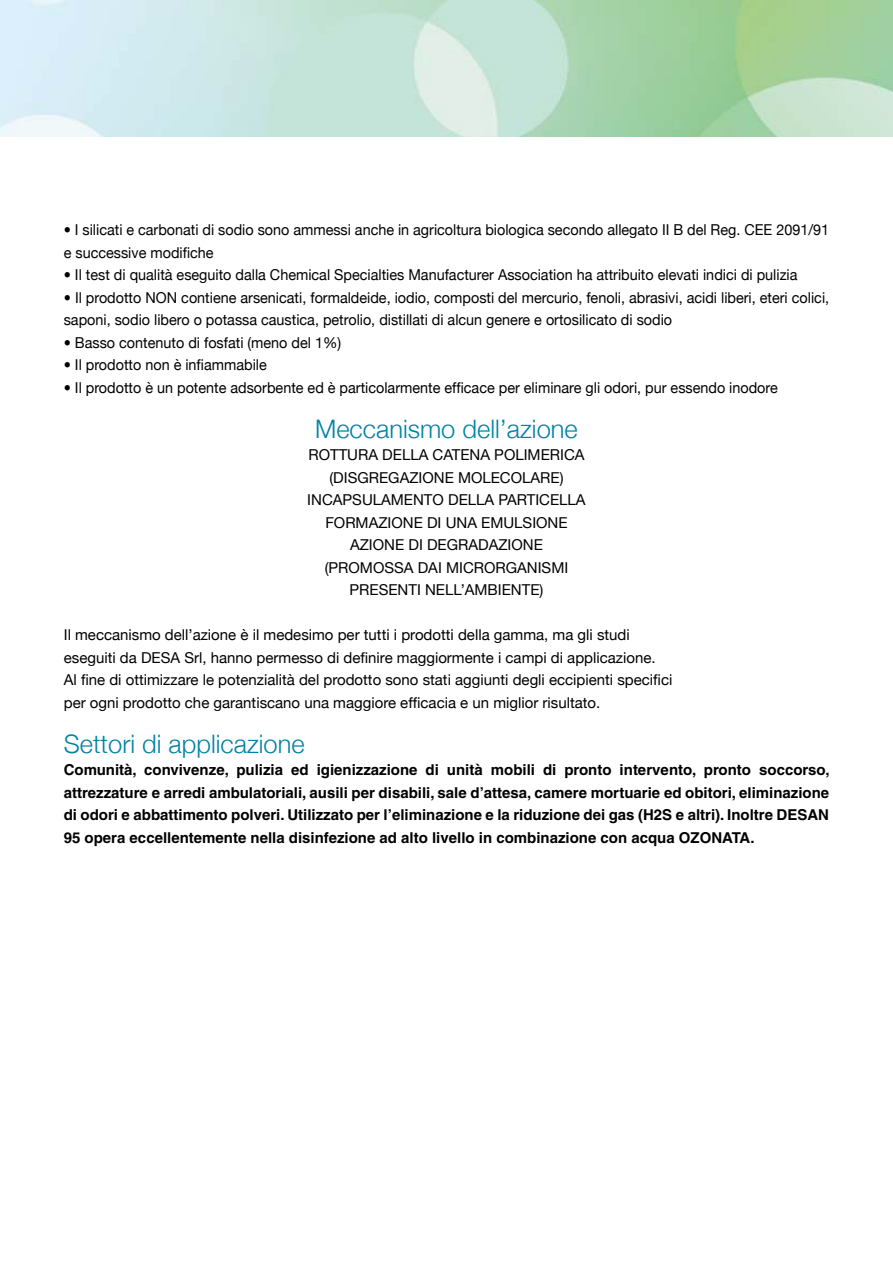
<style>
.page{position:relative;width:893px;height:1263px;background:#fff}
.page>*{position:absolute;margin:0;border:0;box-sizing:border-box;transform-origin:0 0}
.t1{font:300 25.5px "Helvetica Neue";color:#0083a4}
.t2{font:15px/22.5px "Helvetica Neue";color:#000;scale:.96 1}
.t3{font:15px/22.5px "Helvetica Neue";color:#000;text-align:center}
.t4{font:700 15px/22.5px "Helvetica";color:#000;text-align:justify}
</style>
<div class="page">
<p class="t2" style="left:64px;top:219px;width:799px">• I silicati e carbonati di sodio sono ammessi anche in agricoltura biologica secondo allegato II B del Reg. CEE 2091/91 e successive modifiche</p>
<p class="t2" style="left:64px;top:264px;width:766px">• Il test di qualità eseguito dalla Chemical Specialties Manufacturer Association ha attribuito elevati indici di pulizia</p>
<p class="t2" style="left:64px;top:286px;width:799px">• Il prodotto NON contiene arsenicati, formaldeide, iodio, composti del mercurio, fenoli, abrasivi, acidi liberi, eteri colici, saponi, sodio libero o potassa caustica, petrolio, distillati di alcun genere e ortosilicato di sodio</p>
<p class="t2" style="left:64px;top:331px;width:290px">• Basso contenuto di fosfati (meno del 1%)</p>
<p class="t2" style="left:64px;top:354px;width:213px">• Il prodotto non è infiammabile</p>
<p class="t2" style="left:64px;top:376px;width:745px">• Il prodotto è un potente adsorbente ed è particolarmente efficace per eliminare gli odori, pur essendo inodore</p>
<h1 class="t1" style="left:315px;top:413px;width:264px">Meccanismo dell’azione</h1>
<p class="t3" style="left:307px;top:444px;width:280px">ROTTURA DELLA CATENA POLIMERICA (DISGREGAZIONE MOLECOLARE)<br>INCAPSULAMENTO DELLA PARTICELLA<br>FORMAZIONE DI UNA EMULSIONE<br>AZIONE DI DEGRADAZIONE (PROMOSSA DAI MICRORGANISMI<br>PRESENTI NELL’AMBIENTE)</p>
<p class="t3" style="left:64px;top:624px;width:610px;text-align:left">Il meccanismo dell’azione è il medesimo per tutti i prodotti della gamma, ma gli studi eseguiti da DESA Srl, hanno permesso di definire maggiormente i campi di applicazione.<br>Al fine di ottimizzare le potenzialità del prodotto sono stati aggiunti degli eccipienti specifici per ogni prodotto che garantiscano una maggiore efficacia e un miglior risultato.</p>
<h1 class="t1" style="left:64px;top:728px;width:242px">Settori di applicazione</h1>
<p class="t4" style="left:64px;top:759px;width:767px">Comunità, convivenze, pulizia ed igienizzazione di unità mobili di pronto intervento, pronto soccorso, attrezzature e arredi ambulatoriali, ausili per disabili, sale d’attesa, camere mortuarie ed obitori, eliminazione di odori e abbattimento polveri. Utilizzato per l’eliminazione e la riduzione dei gas (H2S e altri). Inoltre DESAN 95 opera eccellentemente nella disinfezione ad alto livello in combinazione con acqua OZONATA.</p>
</div>
